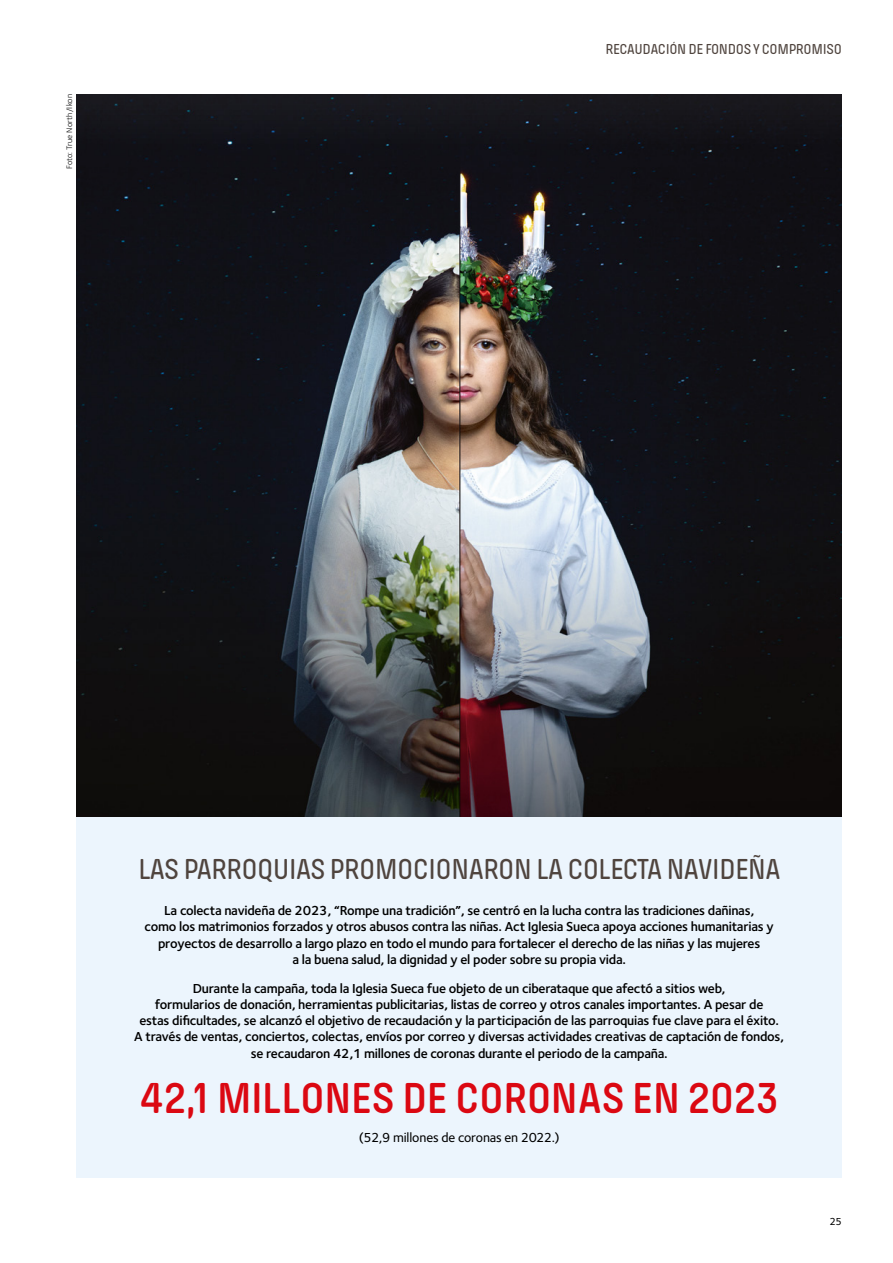
<style>
.page{position:relative;width:893px;height:1263px;background:#fff}
.page>*{position:absolute;margin:0;border:0;box-sizing:border-box;transform-origin:0 0}
.Brödtext{font:600 45px "Pilcrow Soft";letter-spacing:-.01em;color:#db0812}
.H2_Mindre_röd_rubrik{font:500 30px "Pilcrow Soft";letter-spacing:-.025em;color:#4f443e}
.t1{font:500 15px "Pilcrow Soft";letter-spacing:-.02em;color:#4f443e}
.Infotext{font:600 13.5px/16.2px "Foundry Sterling OT3";letter-spacing:-.02em;color:#000;text-align:center}
.Brödtext-2{font:500 13.5px "Foundry Sterling OT3";letter-spacing:-.01em;color:#000}
.t2{font:500 10.5px "Foundry Sterling OT3";color:#000}
.t3{font:8.25px "Foundry Sterling OT3";letter-spacing:.01em;color:#000}
</style>
<div class="page">
<div style="left:77px;top:799px;width:765px;height:379px;background:#ecf5fd"></div>
<img style="left:77px;top:94px;width:765px;height:723px">
<p class="t3" style="left:63px;top:169px;width:76px;rotate:-90deg">Foto: True North/Ikon</p>
<p class="t1" style="left:605px;top:41px;width:238px">RECAUDACIÓN DE FONDOS Y COMPROMISO</p>
<h2 class="H2_Mindre_röd_rubrik" style="left:138px;top:854px;width:644px">LAS PARROQUIAS PROMOCIONARON LA COLECTA NAVIDEÑA</h2>
<p class="Infotext" style="left:145px;top:902px;width:631px">La colecta navideña de 2023, “Rompe una tradición”, se centró en la lucha contra las tradiciones dañinas,<br>como los matrimonios forzados y otros abusos contra las niñas. Act Iglesia Sueca apoya acciones humanitarias y proyectos de desarrollo a largo plazo en todo el mundo para fortalecer el derecho de las niñas y las mujeres<br>a la buena salud, la dignidad y el poder sobre su propia vida.</p>
<p class="Infotext" style="left:134px;top:979px;width:651px">Durante la campaña, toda la Iglesia Sueca fue objeto de un ciberataque que afectó a sitios web,<br>formularios de donación, herramientas publicitarias, listas de correo y otros canales importantes. A pesar de<br>estas dificultades, se alcanzó el objetivo de recaudación y la participación de las parroquias fue clave para el éxito.<br>A través de ventas, conciertos, colectas, envíos por correo y diversas actividades creativas de captación de fondos, se recaudaron 42,1 millones de coronas durante el periodo de la campaña.</p>
<p class="Brödtext" style="left:140px;top:1075px;width:639px">42,1 MILLONES DE CORONAS EN 2023</p>
<p class="Brödtext-2" style="left:359px;top:1127px;width:202px">(52,9 millones de coronas en 2022.)</p>
<p class="t2" style="left:829px;top:1214px;width:14px">25</p>
</div>
